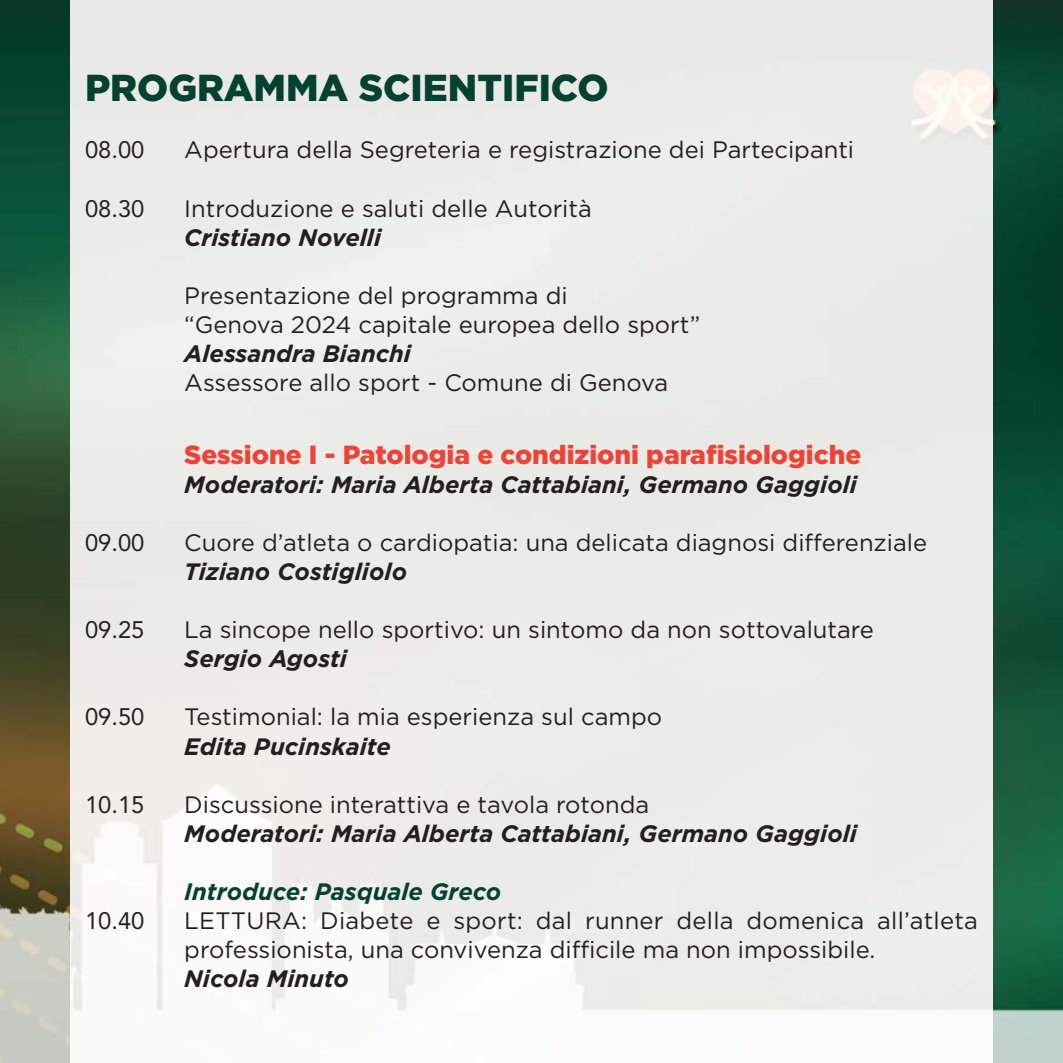
<style>
.page{position:relative;width:1063px;height:1063px;background:#fff}
.page>*{position:absolute;margin:0;border:0;box-sizing:border-box;transform-origin:0 0}
.t1{font:900 37.5px "Gotham";color:#054130}
.t2{font:900 26.25px "Gotham";color:#ef4338}
.t3{font:23.75px/29px "Gotham";color:#231f20}
.t4{font:italic 700 23.75px "Gotham";color:#231f20}
.t5{font:23.75px "Avenir";color:#231f20}
.t6{font:italic 700 23.75px "Gotham";color:#054130}
</style>
<div class="page">
<img style="left:0;top:0;width:1063px;height:1063px">
<img style="left:71px;top:0;width:921px;height:1063px">
<h1 class="t1" style="left:85px;top:74px;width:525px">PROGRAMMA SCIENTIFICO</h1>
<p class="t5" style="left:85px;top:140px;width:61px">08.00</p>
<p class="t3" style="left:184px;top:137px;width:671px">Apertura della Segreteria e registrazione dei Partecipanti</p>
<p class="t5" style="left:85px;top:199px;width:61px">08.30</p>
<p class="t3" style="left:184px;top:195px;width:409px">Introduzione e saluti delle Autorità</p>
<p class="t4" style="left:184px;top:227px;width:199px">Cristiano Novelli</p>
<p class="t3" style="left:184px;top:283px;width:518px">Presentazione del programma di<br>“Genova 2024 capitale europea dello sport”</p>
<p class="t4" style="left:184px;top:344px;width:228px">Alessandra Bianchi</p>
<p class="t3" style="left:184px;top:370px;width:485px">Assessore allo sport - Comune di Genova</p>
<p class="t2" style="left:184px;top:444px;width:679px">Sessione I - Patologia e condizioni parafisiologiche</p>
<p class="t4" style="left:184px;top:474px;width:674px">Moderatori: Maria Alberta Cattabiani, Germano Gaggioli</p>
<p class="t5" style="left:85px;top:533px;width:61px">09.00</p>
<p class="t3" style="left:184px;top:530px;width:744px">Cuore d’atleta o cardiopatia: una delicata diagnosi differenziale</p>
<p class="t4" style="left:184px;top:562px;width:224px">Tiziano Costigliolo</p>
<p class="t5" style="left:85px;top:620px;width:61px">09.25</p>
<p class="t3" style="left:184px;top:617px;width:691px">La sincope nello sportivo: un sintomo da non sottovalutare</p>
<p class="t4" style="left:184px;top:649px;width:164px">Sergio Agosti</p>
<p class="t5" style="left:85px;top:707px;width:61px">09.50</p>
<p class="t3" style="left:184px;top:704px;width:479px">Testimonial: la mia esperienza sul campo</p>
<p class="t4" style="left:184px;top:736px;width:208px">Edita Pucinskaite</p>
<p class="t5" style="left:85px;top:795px;width:61px">10.15</p>
<p class="t3" style="left:184px;top:792px;width:467px">Discussione interattiva e tavola rotonda</p>
<p class="t4" style="left:184px;top:824px;width:674px">Moderatori: Maria Alberta Cattabiani, Germano Gaggioli</p>
<p class="t6" style="left:184px;top:882px;width:319px">Introduce: Pasquale Greco</p>
<p class="t5" style="left:85px;top:911px;width:61px">10.40</p>
<p class="t3" style="left:184px;top:908px;width:795px">LETTURA: Diabete e sport: dal runner della domenica all’atleta professionista, una convivenza difficile ma non impossibile.</p>
<p class="t4" style="left:184px;top:969px;width:166px">Nicola Minuto</p>
</div>
